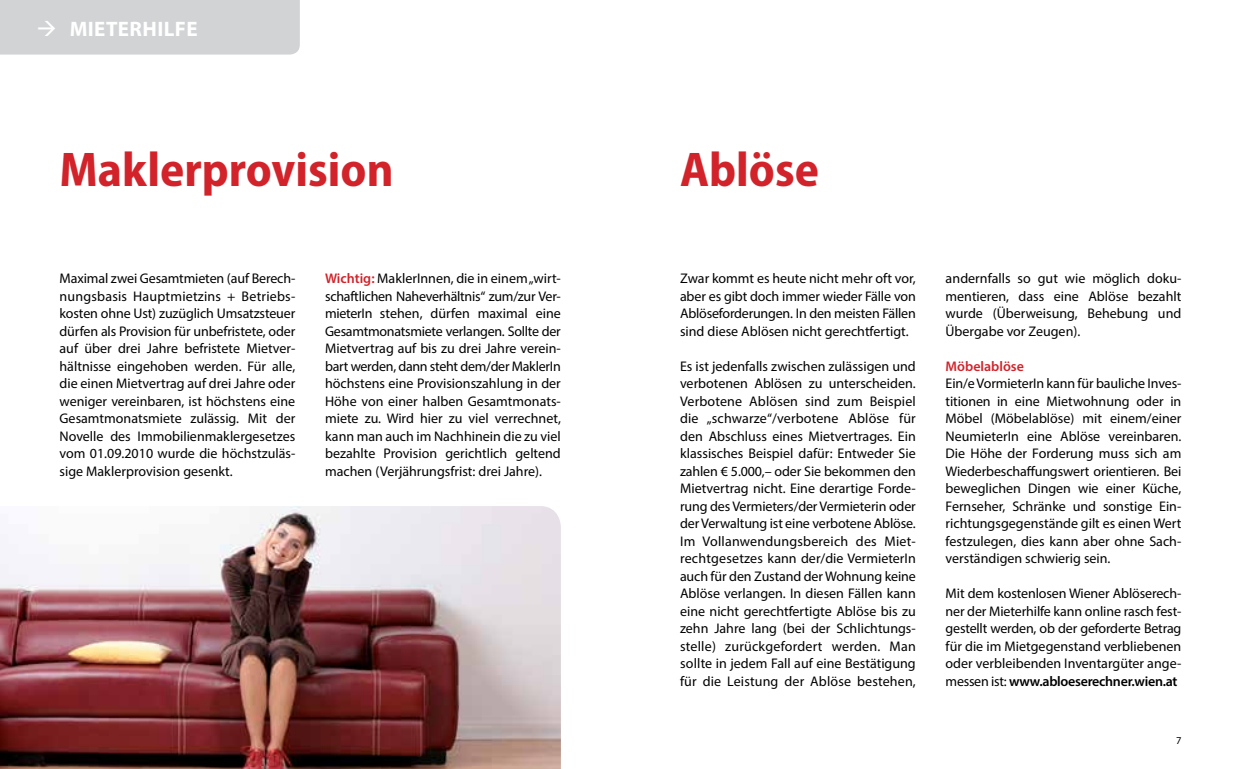
<style>
.page{position:relative;width:1241px;height:769px;background:#fff}
.page>*{position:absolute;margin:0;border:0;box-sizing:border-box;transform-origin:0 0}
.t1{font:700 semi-condensed 49px "Myriad Pro";color:#d2232a}
.t2{font:700 21px "Myriad Pro";letter-spacing:.02em;color:#fff}
.t3{font:14px/17.5px "Myriad Pro";color:#000;text-align:justify}
.t4{font:600 14px "Myriad Pro";color:#d2232a}
.t5{font:10.5px "Myriad Pro";color:#000}
.s1{font-weight:600;color:#d2232a}
.s2{font-weight:600}
</style>
<div class="page">
<div style="left:0;top:0;width:300px;height:55px;background:#d1d3d4"></div>
<img style="left:0;top:506px;width:561px;height:263px">
<h2 class="t2" style="left:36px;top:15px;width:163px">→ MIETERHILFE</h2>
<h1 class="t1" style="left:60px;top:142px;width:335px">Maklerprovision</h1>
<h1 class="t1" style="left:680px;top:142px;width:140px">Ablöse</h1>
<p class="t3" style="left:59px;top:270px;width:237px">Maximal zwei Gesamtmieten (auf Berech&shy;nungsbasis Hauptmietzins + Betriebs&shy;kosten ohne Ust) zuzüglich Umsatzsteuer dürfen als Provision für unbefristete, oder auf über drei Jahre befristete Mietver&shy;hältnisse eingehoben werden. Für alle, die einen Mietvertrag auf drei Jahre oder weniger vereinbaren, ist höchstens eine Gesamtmonatsmiete zulässig. Mit der Novelle des Immobilienmaklergesetzes vom 01.09.2010 wurde die höchstzuläs&shy;sige Maklerprovision gesenkt.</p>
<p class="t3" style="left:325px;top:270px;width:237px"><span class="s1">Wichtig:</span> MaklerInnen, die in einem „wirt&shy;schaftlichen Naheverhältnis“ zum/zur Ver&shy;mieterIn stehen, dürfen maximal eine Gesamtmonatsmiete verlangen. Sollte der Mietvertrag auf bis zu drei Jahre verein&shy;bart werden, dann steht dem/der MaklerIn höchstens eine Provisionszahlung in der Höhe von einer halben Gesamtmonats&shy;miete zu. Wird hier zu viel verrechnet, kann man auch im Nachhinein die zu viel bezahlte Provision gerichtlich geltend machen (Verjährungsfrist: drei Jahre).</p>
<p class="t3" style="left:680px;top:270px;width:237px">Zwar kommt es heute nicht mehr oft vor, aber es gibt doch immer wieder Fälle von Ablöseforderungen. In den meisten Fällen sind diese Ablösen nicht gerechtfertigt.</p>
<p class="t3" style="left:680px;top:357px;width:237px">Es ist jedenfalls zwischen zulässigen und verbotenen Ablösen zu unterscheiden.<br>Verbotene Ablösen sind zum Beispiel die „schwarze“/verbotene Ablöse für den Abschluss eines Mietvertrages. Ein klassisches Beispiel dafür: Entweder Sie zahlen € 5.000,– oder Sie bekommen den Mietvertrag nicht. Eine derartige Forde&shy;rung des Vermieters/der Vermieterin oder der Verwaltung ist eine verbotene Ablöse.<br>Im Vollanwendungsbereich des Miet&shy;rechtgesetzes kann der/die VermieterIn auch für den Zustand der Wohnung keine Ablöse verlangen. In diesen Fällen kann eine nicht gerechtfertigte Ablöse bis zu zehn Jahre lang (bei der Schlichtungs&shy;stelle) zurückgefordert werden. Man sollte in jedem Fall auf eine Bestätigung für die Leistung der Ablöse bestehen,</p>
<p class="t3" style="left:945px;top:270px;width:237px">andernfalls so gut wie möglich doku&shy;mentieren, dass eine Ablöse bezahlt wurde (Überweisung, Behebung und Übergabe vor Zeugen).</p>
<p class="t4" style="left:945px;top:357px;width:80px">Möbelablöse</p>
<p class="t3" style="left:945px;top:375px;width:237px">Ein/e VormieterIn kann für bauliche Inves&shy;titionen in eine Mietwohnung oder in Möbel (Möbelablöse) mit einem/einer NeumieterIn eine Ablöse vereinbaren.<br>Die Höhe der Forderung muss sich am Wiederbeschaffungswert orientieren. Bei beweglichen Dingen wie einer Küche, Fernseher, Schränke und sonstige Ein&shy;richtungsgegenstände gilt es einen Wert festzulegen, dies kann aber ohne Sach&shy;verständigen schwierig sein.</p>
<p class="t3" style="left:945px;top:585px;width:237px">Mit dem kostenlosen Wiener Ablöserech&shy;ner der Mieterhilfe kann online rasch fest&shy;gestellt werden, ob der geforderte Betrag für die im Mietgegenstand verbliebenen oder verbleibenden Inventargüter ange&shy;messen ist: <span class="s2">www.abloeserechner.wien.at</span></p>
<p class="t5" style="left:1175px;top:734px;width:7px">7</p>
</div>
